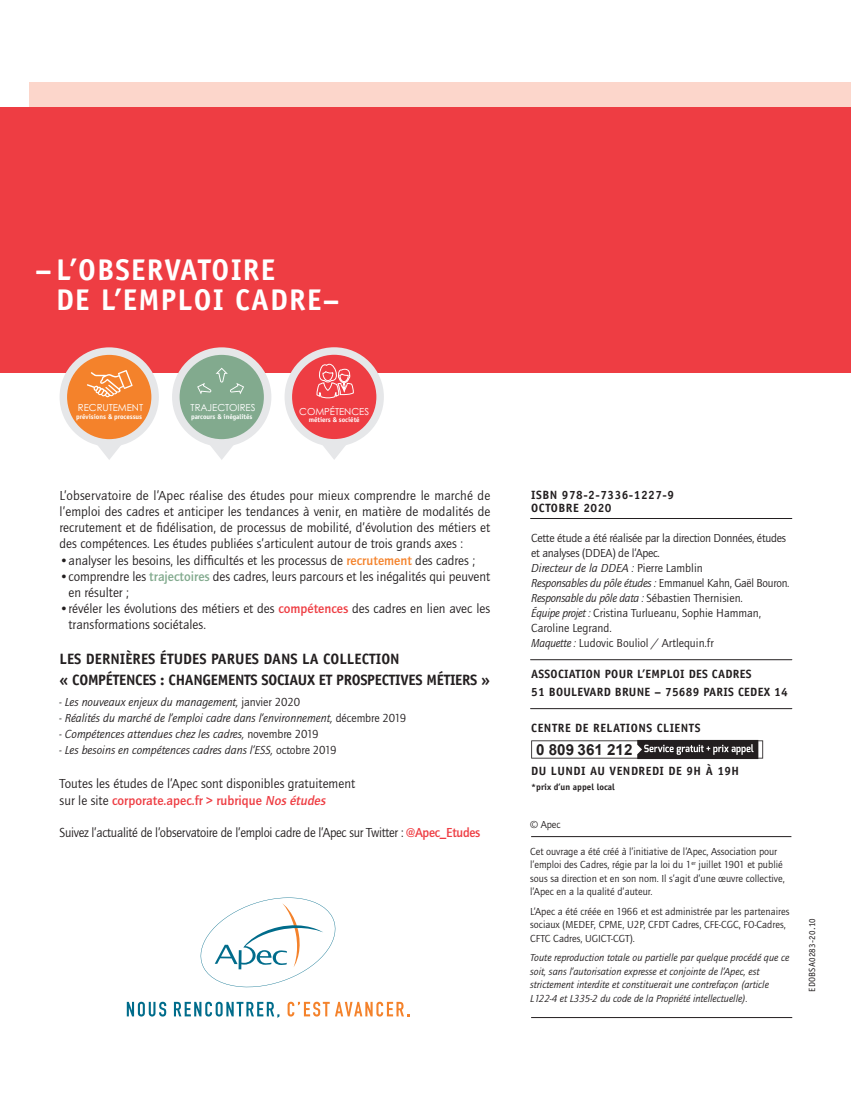
<style>
.page{position:relative;width:851px;height:1106px;background:#fff}
.page>*{position:absolute;margin:0;border:0;box-sizing:border-box;transform-origin:0 0}
.t1{font:700 30px/30px "Officina Sans";letter-spacing:.04em;color:#fff}
.t2{font:700 15.15px "Arial";color:#231f20}
.t3{font:700 15px/21.6px "Officina Sans";letter-spacing:-.02em;color:#231f20}
.t4{font:13.5px/16.2px "Quay Itc T";color:#231f20}
.t5{font:13.5px "Quay Itc T";letter-spacing:-.02em;color:#231f20;scale:.96 1}
.t6{font:12px/15px "Quay Itc T";letter-spacing:-.01em;color:#231f20}
.t7{font:italic 12px "Quay Itc T";color:#231f20}
.t8{font:700 12px/18px "Officina Sans";letter-spacing:.03em;color:#231f20}
.t9{font:10.5px/13.5px "Quay Itc T";color:#231f20}
.t10{font:italic 10.5px/13.5px "Quay Itc T";color:#231f20}
.t11{font:9.6px "Century Gothic";letter-spacing:-.005em;color:#fff}
.t12{font:700 9px "Officina Sans";color:#231f20}
.t13{font:9px "Officina Sans";letter-spacing:.025em;color:#231f20}
.t14{font:700 6.9px "Officina Sans";letter-spacing:-.005em;color:#fff}
.s1{font-weight:700;color:#f4822b}
.s2{font-weight:700;color:#82aa8e}
.s3{font-weight:700;color:#ee3d43}
.s4{font-style:normal}
.s5{font-weight:700;font-style:italic;color:#ee3d43}
.s6{font-style:italic}
</style>
<div class="page">
<div style="left:30px;top:82px;width:820px;height:26px;background:#fcd6cb"></div>
<div style="left:0;top:108px;width:850px;height:265px;background:#ee3d43"></div>
<hr style="left:530px;top:659px;width:261px;height:1px;background:#231f20">
<hr style="left:530px;top:708px;width:261px;height:1px;background:#231f20">
<svg style="left:531px;top:740px;width:232px;height:19px"></svg>
<hr style="left:531px;top:836px;width:260px;height:1px;background:#231f20">
<hr style="left:531px;top:1017px;width:261px;height:1px;background:#231f20">
<hr style="left:530px;top:518px;width:261px;height:1px;background:#231f20">
<svg style="left:200px;top:897px;width:136px;height:91px"></svg>
<svg style="left:127px;top:1001px;width:39px;height:15px"></svg>
<svg style="left:174px;top:1001px;width:105px;height:16px"></svg>
<svg style="left:287px;top:1001px;width:42px;height:15px"></svg>
<svg style="left:335px;top:1001px;width:74px;height:15px"></svg>
<svg style="left:207px;top:444px;width:29px;height:16px"></svg>
<div style="left:176px;top:351px;width:91px;height:92px;background:#82aa8e;border-radius:50%"></div>
<div style="left:172px;top:347px;width:99px;height:99px;border:8px solid #e6e7e9;border-radius:50%"></div>
<svg style="left:197px;top:368px;width:47px;height:26px"></svg>
<svg style="left:95px;top:444px;width:29px;height:16px"></svg>
<div style="left:63px;top:351px;width:92px;height:92px;background:#f4822b;border-radius:50%"></div>
<div style="left:60px;top:347px;width:99px;height:99px;border:8px solid #e6e7e9;border-radius:50%"></div>
<svg style="left:87px;top:370px;width:46px;height:27px"></svg>
<svg style="left:320px;top:444px;width:29px;height:16px"></svg>
<div style="left:288px;top:351px;width:92px;height:92px;background:#ee3d43;border-radius:50%"></div>
<div style="left:284px;top:347px;width:100px;height:99px;border:8px solid #e6e7e9;border-radius:50%"></div>
<svg style="left:316px;top:357px;width:38px;height:41px"></svg>
<h1 class="t1" style="left:56px;top:255px;width:285px;text-indent:-21px">–L’OBSERVATOIRE<br>DE L’EMPLOI CADRE–</h1>
<p class="t11" style="left:78px;top:402px;width:67px">RECRUTEMENT</p>
<p class="t14" style="left:76px;top:412px;width:67px">prévisions &amp; processus</p>
<p class="t11" style="left:190px;top:402px;width:66px">TRAJECTOIRES</p>
<p class="t14" style="left:191px;top:412px;width:63px">parcours &amp; inégalités</p>
<p class="t11" style="left:299px;top:405px;width:71px">COMPÉTENCES</p>
<p class="t14" style="left:309px;top:416px;width:52px">métiers &amp; société</p>
<p class="t4" style="left:60px;top:487px;width:432px;text-align:justify">L’observatoire de l’Apec réalise des études pour mieux comprendre le marché de l’emploi des cadres et anticiper les tendances à venir, en matière de modalités de recrutement et de fidélisation, de processus de mobilité, d’évolution des métiers et des compétences. Les études publiées s’articulent autour de trois grands axes :</p>
<p class="t4" style="left:60px;top:551px;width:417px">•analyser les besoins, les difficultés et les processus de <span class="s1">recrutement</span> des cadres ;</p>
<p class="t4" style="left:69px;top:568px;width:423px;text-indent:-9px">•comprendre les <span class="s2">trajectoires</span> des cadres, leurs parcours et les inégalités qui peuvent en résulter ;</p>
<p class="t4" style="left:69px;top:600px;width:423px;text-indent:-9px">•révéler les évolutions des métiers et des <span class="s3">compétences</span> des cadres en lien avec les transformations sociétales.</p>
<p class="t3" style="left:60px;top:647px;width:432px">LES DERNIÈRES ÉTUDES PARUES DANS LA COLLECTION<br>« COMPÉTENCES : CHANGEMENTS SOCIAUX ET PROSPECTIVES MÉTIERS »</p>
<p class="t7" style="left:60px;top:694px;width:242px">- Les nouveaux enjeux du management, <span class="s4">janvier 2020</span></p>
<p class="t7" style="left:60px;top:711px;width:348px">- Réalités du marché de l’emploi cadre dans l’environnement, <span class="s4">décembre 2019</span></p>
<p class="t7" style="left:60px;top:727px;width:260px">- Compétences attendues chez les cadres, <span class="s4">novembre 2019</span></p>
<p class="t7" style="left:60px;top:743px;width:278px">- Les besoins en compétences cadres dans l’ESS, <span class="s4">octobre 2019</span></p>
<p class="t4" style="left:60px;top:775px;width:297px">Toutes les études de l’Apec sont disponibles gratuitement sur le site <span class="s3">corporate.apec.fr &gt; rubrique</span> <span class="s5">Nos études</span></p>
<p class="t5" style="left:60px;top:824px;width:440px">Suivez l’actualité de l’observatoire de l’emploi cadre de l’Apec sur Twitter : <span class="s3">@Apec_Etudes</span></p>
<p class="t8" style="left:531px;top:487px;width:144px;line-height:13.5px">ISBN 978-2-7336-1227-9<br>OCTOBRE 2020</p>
<p class="t6" style="left:531px;top:530px;width:260px">Cette étude a été réalisée par la direction Données, études et analyses (DDEA) de l’Apec.<br><span class="s6">Directeur de la DDEA :</span> Pierre Lamblin<br><span class="s6">Responsables du pôle études :</span> Emmanuel Kahn, Gaël Bouron.<br><span class="s6">Responsable du pôle data :</span> Sébastien Thernisien.<br><span class="s6">Équipe projet :</span> Cristina Turlueanu, Sophie Hamman, Caroline Legrand.<br><span class="s6">Maquette :</span> Ludovic Bouliol / Artlequin.fr</p>
<p class="t8" style="left:531px;top:664px;width:258px">ASSOCIATION POUR L’EMPLOI DES CADRES<br>51 BOULEVARD BRUNE – 75689 PARIS CEDEX 14</p>
<p class="t8" style="left:531px;top:718px;width:171px">CENTRE DE RELATIONS CLIENTS</p>
<p class="t8" style="left:531px;top:762px;width:209px">DU LUNDI AU VENDREDI DE 9H À 19H</p>
<p class="t12" style="left:531px;top:781px;width:85px">*prix d’un appel local</p>
<p class="t2" style="left:536px;top:739px;width:98px">0 809 361 212</p>
<p class="t9" style="left:530px;top:817px;width:32px">© Apec</p>
<p class="t9" style="left:530px;top:844px;width:256px">Cet ouvrage a été créé à l’initiative de l’Apec, Association pour l’emploi des Cadres, régie par la loi du 1<sup>er</sup> juillet 1901 et publié sous sa direction et en son nom. Il s’agit d’une œuvre collective, l’Apec en a la qualité d’auteur.</p>
<p class="t9" style="left:530px;top:904px;width:261px">L’Apec a été créée en 1966 et est administrée par les partenaires sociaux (MEDEF, CPME, U2P, CFDT Cadres, CFE-CGC, FO-Cadres,<br>CFTC Cadres, UGICT-CGT).</p>
<p class="t10" style="left:530px;top:951px;width:261px">Toute reproduction totale ou partielle par quelque procédé que ce soit, sans l’autorisation expresse et conjointe de l’Apec, est strictement interdite et constituerait une contrefaçon (article L122-4 et L335-2 du code de la Propriété intellectuelle).</p>
<p class="t13" style="left:806px;top:991px;width:75px;rotate:-90deg">EDOBSA0283-20.10</p>
</div>
